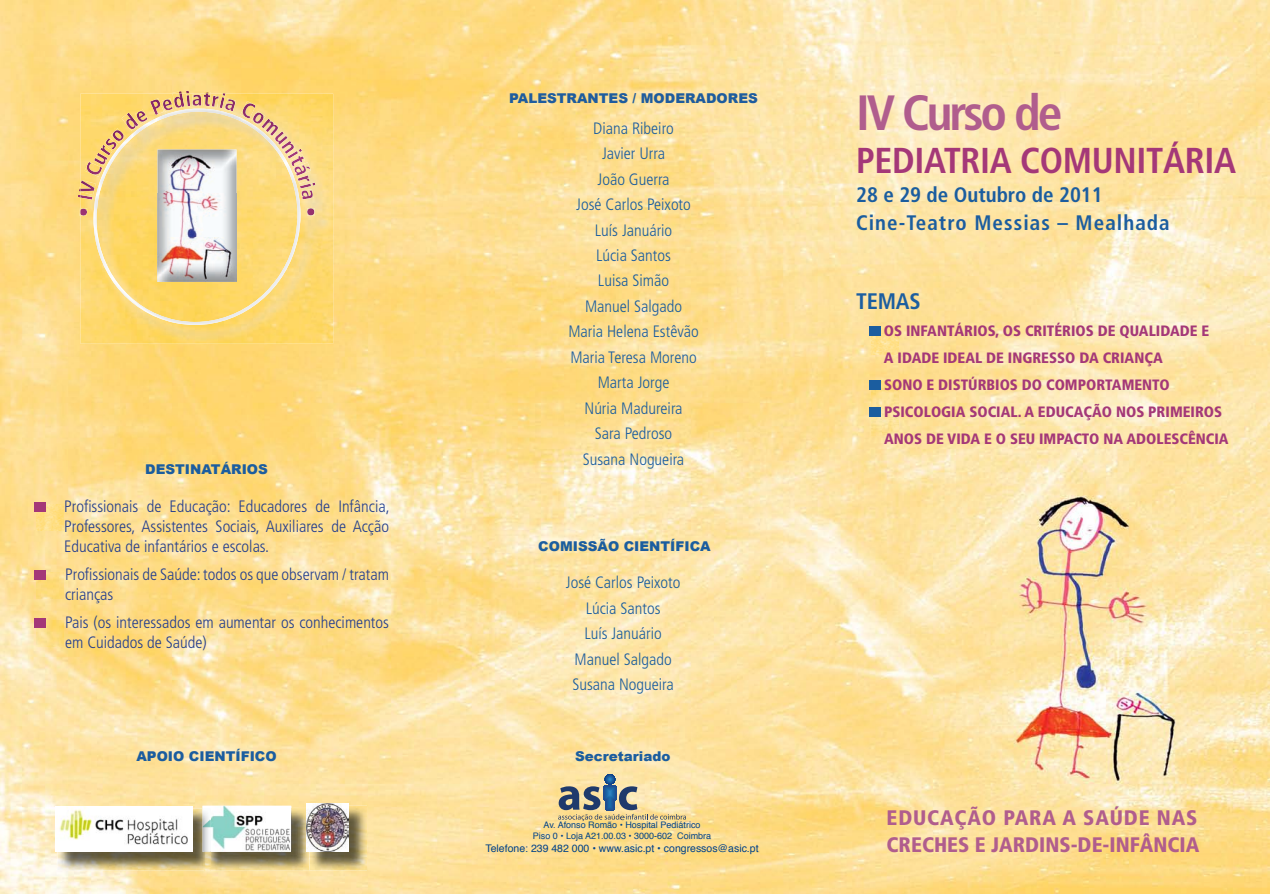
<style>
.page{position:relative;width:1270px;height:894px;background:#fff}
.page>*{position:absolute;margin:0;border:0;box-sizing:border-box;transform-origin:0 0}
.t1{font:700 condensed 49.5px "Frutiger";letter-spacing:-.06em;color:#b05d8d}
.t2{font:700 condensed 36px "Frutiger";letter-spacing:-.01em;color:#a43878}
.t3{font:700 condensed 22.5px "Frutiger";letter-spacing:-.01em;color:#1c5ea0}
.t4{font:900 condensed 21px/27px "Frutiger";color:#b05d8d}
.t5{font:700 condensed 21px/28.5px "Frutiger";letter-spacing:.05em;color:#1b5d9f}
.t6{font:300 condensed 16.5px/25.5px "Frutiger";color:#1b5d9f;text-align:center}
.t7{font:300 condensed 16.5px/19.8px "Frutiger";color:#253f8e}
.t8{font:900 condensed 15px/27px "Frutiger";color:#a43878}
.t9{font:900 13.5px "Arial";color:#1b5d9f}
.t10{font:900 13.5px "Arial";color:#1e5c9e}
.t11{font:10.5px "Helvetica";color:#014289}
.t12{font:9px/10.8px "Helvetica";color:#014289;text-align:center}
</style>
<div class="page">
<img style="left:0;top:0;width:1270px;height:894px">
<svg style="left:558px;top:774px;width:128px;height:47px;background:#c6bc9a"></svg>
<img style="left:80px;top:94px;width:253px;height:250px">
<img style="left:94px;top:109px;width:206px;height:216px">
<svg style="left:80px;top:208px;width:7px;height:8px"></svg>
<svg style="left:78px;top:184px;width:15px;height:16px"></svg>
<img style="left:80px;top:180px;width:16px;height:15px">
<img style="left:85px;top:162px;width:17px;height:15px">
<img style="left:94px;top:153px;width:14px;height:13px">
<svg style="left:100px;top:138px;width:18px;height:18px"></svg>
<img style="left:111px;top:128px;width:15px;height:15px">
<img style="left:122px;top:112px;width:17px;height:19px">
<img style="left:135px;top:110px;width:13px;height:14px">
<img style="left:150px;top:98px;width:14px;height:17px">
<img style="left:162px;top:98px;width:11px;height:14px">
<img style="left:173px;top:107px;width:12px;height:1px">
<svg style="left:172px;top:91px;width:54px;height:16px"></svg>
<img style="left:220px;top:94px;width:5px;height:14px">
<img style="left:224px;top:98px;width:12px;height:14px">
<img style="left:240px;top:101px;width:16px;height:18px">
<img style="left:251px;top:111px;width:14px;height:14px">
<img style="left:261px;top:118px;width:18px;height:18px">
<img style="left:274px;top:131px;width:14px;height:14px">
<img style="left:281px;top:141px;width:14px;height:13px">
<img style="left:288px;top:149px;width:14px;height:10px">
<img style="left:290px;top:154px;width:15px;height:13px">
<img style="left:293px;top:162px;width:18px;height:14px">
<img style="left:313px;top:182px;width:2px;height:7px">
<svg style="left:298px;top:175px;width:15px;height:25px"></svg>
<svg style="left:307px;top:208px;width:7px;height:8px"></svg>
<img style="left:157px;top:149px;width:79px;height:132px">
<img style="left:36px;top:504px;width:28px;height:27px">
<div style="left:34px;top:502px;width:11px;height:10px;background:#a43878"></div>
<img style="left:36px;top:572px;width:28px;height:26px">
<div style="left:34px;top:570px;width:11px;height:10px;background:#a43878"></div>
<img style="left:36px;top:620px;width:28px;height:27px">
<div style="left:34px;top:618px;width:11px;height:10px;background:#a43878"></div>
<img style="left:871px;top:328px;width:28px;height:26px">
<div style="left:869px;top:326px;width:11px;height:9px;background:#1b5d9f"></div>
<img style="left:871px;top:382px;width:28px;height:53px">
<div style="left:869px;top:380px;width:11px;height:9px;background:#1b5d9f"></div>
<div style="left:869px;top:407px;width:11px;height:9px;background:#1b5d9f"></div>
<img style="left:57px;top:808px;width:253px;height:62px">
<img style="left:291px;top:808px;width:1px;height:44px">
<img style="left:203px;top:806px;width:88px;height:46px">
<img style="left:205px;top:852px;width:6px;height:18px">
<img style="left:203px;top:808px;width:8px;height:44px">
<img style="left:55px;top:806px;width:137px;height:46px">
<img style="left:310px;top:806px;width:57px;height:64px">
<img style="left:307px;top:803px;width:41px;height:49px">
<svg style="left:1264px;top:0;width:6px;height:2px"></svg>
<p class="t9" style="left:145px;top:459px;width:124px">DESTINATÁRIOS</p>
<p class="t7" style="left:64px;top:496px;width:327px;text-align:justify">Profissionais de Educação: Educadores de Infância, Professores, Assistentes Sociais, Auxiliares de Acção Educativa de infantários e escolas.</p>
<p class="t7" style="left:65px;top:564px;width:325px">Profissionais de Saúde: todos os que observam / tratam crianças</p>
<p class="t7" style="left:65px;top:612px;width:325px">Pais (os interessados em aumentar os conhecimentos em Cuidados de Saúde)</p>
<p class="t9" style="left:136px;top:746px;width:142px">APOIO CIENTÍFICO</p>
<p class="t10" style="left:509px;top:88px;width:250px">PALESTRANTES / MODERADORES</p>
<p class="t6" style="left:568px;top:115px;width:132px">Diana Ribeiro<br>Javier Urra<br>João Guerra<br>José Carlos Peixoto<br>Luís Januário<br>Lúcia Santos<br>Luisa Simão<br>Manuel Salgado<br>Maria Helena Estêvão<br>Maria Teresa Moreno<br>Marta Jorge<br>Núria Madureira<br>Sara Pedroso<br>Susana Nogueira</p>
<p class="t9" style="left:538px;top:536px;width:174px">COMISSÃO CIENTÍFICA</p>
<p class="t6" style="left:566px;top:570px;width:116px">José Carlos Peixoto<br>Lúcia Santos<br>Luís Januário<br>Manuel Salgado<br>Susana Nogueira</p>
<p class="t9" style="left:575px;top:746px;width:97px">Secretariado</p>
<p class="t12" style="left:533px;top:820px;width:180px">Av. Afonso Romão • Hospital Pediátrico<br>Piso 0 • Loja A21.00.03 • 3000-602 Coimbra</p>
<p class="t11" style="left:485px;top:840px;width:275px">Telefone: 239 482 000 • www.asic.pt • congressos@asic.pt</p>
<h1 class="t1" style="left:856px;top:84px;width:208px">IV Curso de</h1>
<h2 class="t2" style="left:856px;top:140px;width:381px">PEDIATRIA COMUNITÁRIA</h2>
<p class="t5" style="left:856px;top:180px;width:315px">28 e 29 de Outubro de 2011<br>Cine-Teatro Messias – Mealhada</p>
<h3 class="t3" style="left:856px;top:287px;width:66px">TEMAS</h3>
<p class="t8" style="left:884px;top:317px;width:346px">OS INFANTÁRIOS, OS CRITÉRIOS DE QUALIDADE E<br>A IDADE IDEAL DE INGRESSO DA CRIANÇA<br>SONO E DISTÚRBIOS DO COMPORTAMENTO PSICOLOGIA SOCIAL. A EDUCAÇÃO NOS PRIMEIROS ANOS DE VIDA E O SEU IMPACTO NA ADOLESCÊNCIA</p>
<p class="t4" style="left:886px;top:804px;width:314px">EDUCAÇÃO PARA A SAÚDE NAS<br>CRECHES E JARDINS-DE-INFÂNCIA</p>
</div>
